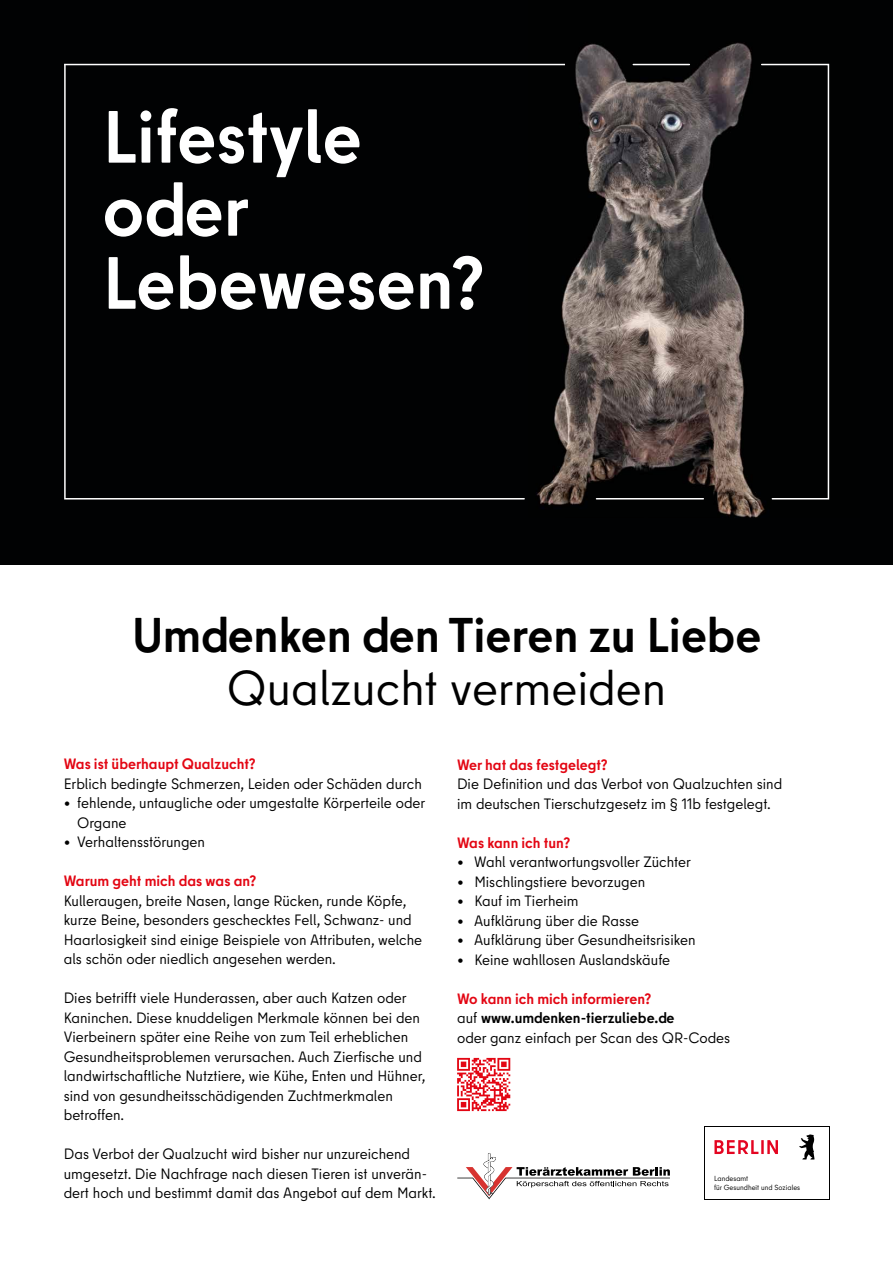
<style>
.page{position:relative;width:893px;height:1263px;background:#fff}
.page>*{position:absolute;margin:0;border:0;box-sizing:border-box;transform-origin:0 0}
.t1{font:700 73.8px/73.1px "Berlin Type";color:#fff}
.t2{font:700 48.75px "Berlin Type";color:#000}
.t3{font:48.75px "Berlin Type";color:#000}
.t4{font:15px/19.5px "Berlin Type";color:#000}
.t5{font:700 15px "Berlin Type";color:#e30613}
.t6{font:7.35px/9.6px "Berlin Type";color:#000}
.s1{font-weight:700;color:#e30613}
.s2{font-weight:700}
</style>
<div class="page">
<div style="left:0;top:0;width:893px;height:566px;background:#010203"></div>
<img style="left:528px;top:42px;width:237px;height:475px">
<svg style="left:457px;top:1058px;width:53px;height:53px"></svg>
<svg style="left:714px;top:1140px;width:64px;height:14px"></svg>
<svg style="left:799px;top:1134px;width:15px;height:25px"></svg>
<svg style="left:457px;top:1153px;width:213px;height:46px"></svg>
<svg style="left:64px;top:63px;width:462px;height:437px"></svg>
<hr style="left:64px;top:64px;width:501px;height:1px;background:#fff">
<hr style="left:633px;top:64px;width:56px;height:1px;background:#fff">
<svg style="left:760px;top:63px;width:70px;height:437px"></svg>
<hr style="left:596px;top:498px;width:107px;height:1px;background:#fff">
<h1 class="t1" style="left:103px;top:101px;width:384px">Lifestyle oder<br>Lebewesen?</h1>
<h2 class="t2" style="left:132px;top:603px;width:631px">Umdenken den Tieren zu Liebe</h2>
<h2 class="t3" style="left:227px;top:658px;width:441px">Qualzucht vermeiden</h2>
<p class="t5" style="left:64px;top:754px;width:194px">Was ist überhaupt Qualzucht?</p>
<p class="t4" style="left:64px;top:774px;width:360px">Erblich bedingte Schmerzen, Leiden oder Schäden durch</p>
<p class="t4" style="left:77px;top:793px;width:349px;text-indent:-14px">• fehlende, untaugliche oder umgestalte Körperteile oder<br>Organe</p>
<p class="t4" style="left:64px;top:832px;width:143px">• Verhaltensstörungen</p>
<p class="t5" style="left:64px;top:871px;width:194px">Warum geht mich das was an?</p>
<p class="t4" style="left:64px;top:891px;width:360px">Kulleraugen, breite Nasen, lange Rücken, runde Köpfe, kurze Beine, besonders geschecktes Fell, Schwanz- und Haarlosigkeit sind einige Beispiele von Attributen, welche als schön oder niedlich angesehen werden.</p>
<p class="t4" style="left:64px;top:988px;width:363px">Dies betrifft viele Hunderassen, aber auch Katzen oder Kaninchen. Diese knuddeligen Merkmale können bei den Vierbeinern später eine Reihe von zum Teil erheblichen Gesundheitsproblemen verursachen. Auch Zierfische und landwirtschaftliche Nutztiere, wie Kühe, Enten und Hühner, sind von gesundheitsschädigenden Zuchtmerkmalen betroffen.</p>
<p class="t4" style="left:64px;top:1144px;width:373px">Das Verbot der Qualzucht wird bisher nur unzureichend umgesetzt. Die Nachfrage nach diesen Tieren ist unverän&shy;dert hoch und bestimmt damit das Angebot auf dem Markt.</p>
<p class="t5" style="left:457px;top:755px;width:152px">Wer hat das festgelegt?</p>
<p class="t4" style="left:457px;top:774px;width:327px">Die Definition und das Verbot von Qualzuchten sind im deutschen Tierschutzgesetz im § 11b festgelegt.</p>
<p class="t5" style="left:457px;top:833px;width:115px">Was kann ich tun?</p>
<p class="t4" style="left:457px;top:852px;width:235px">• Wahl verantwortungsvoller Züchter</p>
<p class="t4" style="left:457px;top:872px;width:190px">• Mischlingstiere bevorzugen</p>
<p class="t4" style="left:457px;top:891px;width:123px">• Kauf im Tierheim</p>
<p class="t4" style="left:457px;top:911px;width:184px">• Aufklärung über die Rasse</p>
<p class="t4" style="left:457px;top:930px;width:240px">• Aufklärung über Gesundheitsrisiken</p>
<p class="t4" style="left:457px;top:950px;width:215px">• Keine wahllosen Auslandskäufe</p>
<p class="t4" style="left:457px;top:989px;width:275px"><span class="s1">Wo kann ich mich informieren?<br></span>auf <span class="s2">www.umdenken-tierzuliebe.de<br></span>oder ganz einfach per Scan des QR-Codes</p>
<p class="t6" style="left:714px;top:1173px;width:88px">Landesamt<br>für Gesundheit und Soziales</p>
</div>
